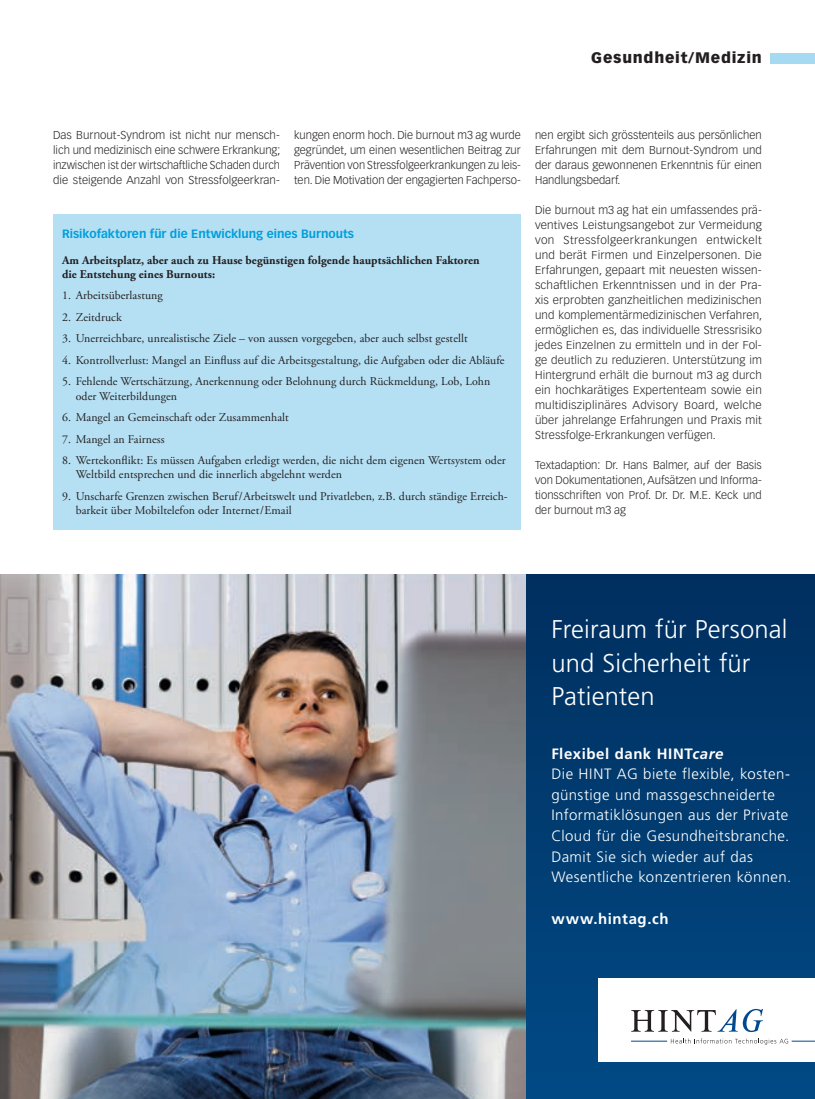
<style>
.page{position:relative;width:815px;height:1099px;background:#fff}
.page>*{position:absolute;margin:0;border:0;box-sizing:border-box;transform-origin:0 0}
.t1{font:300 25.62px/33.8px "Frutiger LT Std";letter-spacing:.005em;color:#fff}
.t2{font:300 15px/20.6px "Frutiger LT Std";letter-spacing:.03em;color:#fff}
.t3{font:900 15px "Vectora LT Std";letter-spacing:.05em;color:#231f20}
.t4{font:700 15px "Frutiger LT Std";letter-spacing:.04em;color:#fff}
.t5{font:11.88px/14.4px "Adobe Garamond Pro";letter-spacing:.005em;color:#231f20}
.t6{font:700 11.88px/14.4px "Adobe Garamond Pro";letter-spacing:.005em;color:#231f20}
.t7{font:700 11.88px "Vectora LT Std";color:#009fda}
.t8{font:300 11.25px/15px "Vectora LT Std";color:#231f20;text-align:justify}
.s1{font-weight:700}
.s2{font-weight:700;font-style:italic}
</style>
<div class="page">
<div style="left:770px;top:53px;width:45px;height:10px;background:#a5daf2"></div>
<div style="left:53px;top:214px;width:468px;height:315px;background:#b5e0f4"></div>
<img style="left:0;top:574px;width:526px;height:524px">
<div style="left:526px;top:574px;width:289px;height:524px;background:linear-gradient(to bottom,#002f5f,#014a85)"></div>
<div style="left:598px;top:978px;width:217px;height:84px;background:#fff"></div>
<svg style="left:631px;top:1008px;width:132px;height:24px"></svg>
<hr style="left:631px;top:1040px;width:36px;height:1px;background:#01498e">
<svg style="left:671px;top:1038px;width:144px;height:6px"></svg>
<h2 class="t3" style="left:591px;top:49px;width:172px">Gesundheit/Medizin</h2>
<p class="t8" style="left:53px;top:128px;width:229px">Das Burnout-Syndrom ist nicht nur mensch&shy;lich und medizinisch eine schwere Erkrankung; inzwischen ist der wirtschaftliche Schaden durch die steigende Anzahl von Stressfolgeerkran-</p>
<p class="t8" style="left:294px;top:128px;width:228px">kungen enorm hoch. Die burnout m3 ag wurde gegründet, um einen wesentlichen Beitrag zur Prävention von Stressfolgeerkrankungen zu leis&shy;ten. Die Motivation der engagierten Fachperso-</p>
<p class="t8" style="left:535px;top:128px;width:228px">nen ergibt sich grösstenteils aus persönlichen Erfahrungen mit dem Burnout-Syndrom und der daraus gewonnenen Erkenntnis für einen Handlungsbedarf.</p>
<p class="t8" style="left:535px;top:203px;width:229px">Die burnout m3 ag hat ein umfassendes prä&shy;ventives Leistungsangebot zur Vermeidung von Stressfolgeerkrankungen entwickelt und berät Firmen und Einzelpersonen. Die Erfahrungen, gepaart mit neuesten wissen&shy;schaftlichen Erkenntnissen und in der Pra&shy;xis erprobten ganzheitlichen medizinischen und komplementärmedizinischen Verfahren, ermöglichen es, das individuelle Stressrisiko jedes Einzelnen zu ermitteln und in der Fol&shy;ge deutlich zu reduzieren. Unterstützung im Hintergrund erhält die burnout m3 ag durch ein hochkarätiges Expertenteam sowie ein multidisziplinäres Advisory Board, welche über jahrelange Erfahrungen und Praxis mit Stressfolge-Erkrankungen verfügen.</p>
<p class="t8" style="left:535px;top:458px;width:228px">Textadaption: Dr. Hans Balmer, auf der Basis von Dokumentationen, Aufsätzen und Informa&shy;tionsschriften von Prof. Dr. Dr. M.E. Keck und der burnout m3 ag</p>
<p class="t7" style="left:62px;top:227px;width:294px">Risikofaktoren für die Entwicklung eines Burnouts</p>
<p class="t6" style="left:62px;top:253px;width:419px">Am Arbeitsplatz, aber auch zu Hause begünstigen folgende hauptsächlichen Faktoren die Entstehung eines Burnouts:</p>
<p class="t5" style="left:62px;top:289px;width:102px">1. Arbeitsüberlastung</p>
<p class="t5" style="left:62px;top:310px;width:61px">2. Zeitdruck</p>
<p class="t5" style="left:62px;top:332px;width:407px">3. Unerreichbare, unrealistische Ziele – von aussen vorgegeben, aber auch selbst gestellt</p>
<p class="t5" style="left:62px;top:353px;width:444px">4. Kontrollverlust: Mangel an Einfluss auf die Arbeitsgestaltung, die Aufgaben oder die Abläufe</p>
<p class="t5" style="left:76px;top:375px;width:416px;text-indent:-14px">5. Fehlende Wertschätzung, Anerkennung oder Belohnung durch Rückmeldung, Lob, Lohn oder Weiterbildungen</p>
<p class="t5" style="left:62px;top:410px;width:228px">6. Mangel an Gemeinschaft oder Zusammenhalt</p>
<p class="t5" style="left:62px;top:432px;width:104px">7. Mangel an Fairness</p>
<p class="t5" style="left:76px;top:453px;width:431px;text-indent:-14px">8. Wertekonflikt: Es müssen Aufgaben erledigt werden, die nicht dem eigenen Wertsystem oder<br>Weltbild entsprechen und die innerlich abgelehnt werden</p>
<p class="t5" style="left:76px;top:489px;width:433px;text-indent:-14px">9. Unscharfe Grenzen zwischen Beruf/Arbeitswelt und Privatleben, z.B. durch ständige Erreich&shy;barkeit über Mobiltelefon oder Internet/Email</p>
<h1 class="t1" style="left:551px;top:612px;width:238px">Freiraum für Personal und Sicherheit für<br>Patienten</h1>
<h2 class="t2" style="left:551px;top:743px;width:241px"><span class="s1">Flexibel dank HINT</span><span class="s2">care<br></span>Die HINT AG biete flexible, kosten&shy;günstige und massgeschneiderte<br>Informatiklösungen aus der Private<br>Cloud für die Gesundheitsbranche.<br>Damit Sie sich wieder auf das<br>Wesentliche konzentrieren können.</h2>
<h2 class="t4" style="left:551px;top:909px;width:119px">www.hintag.ch</h2>
</div>
